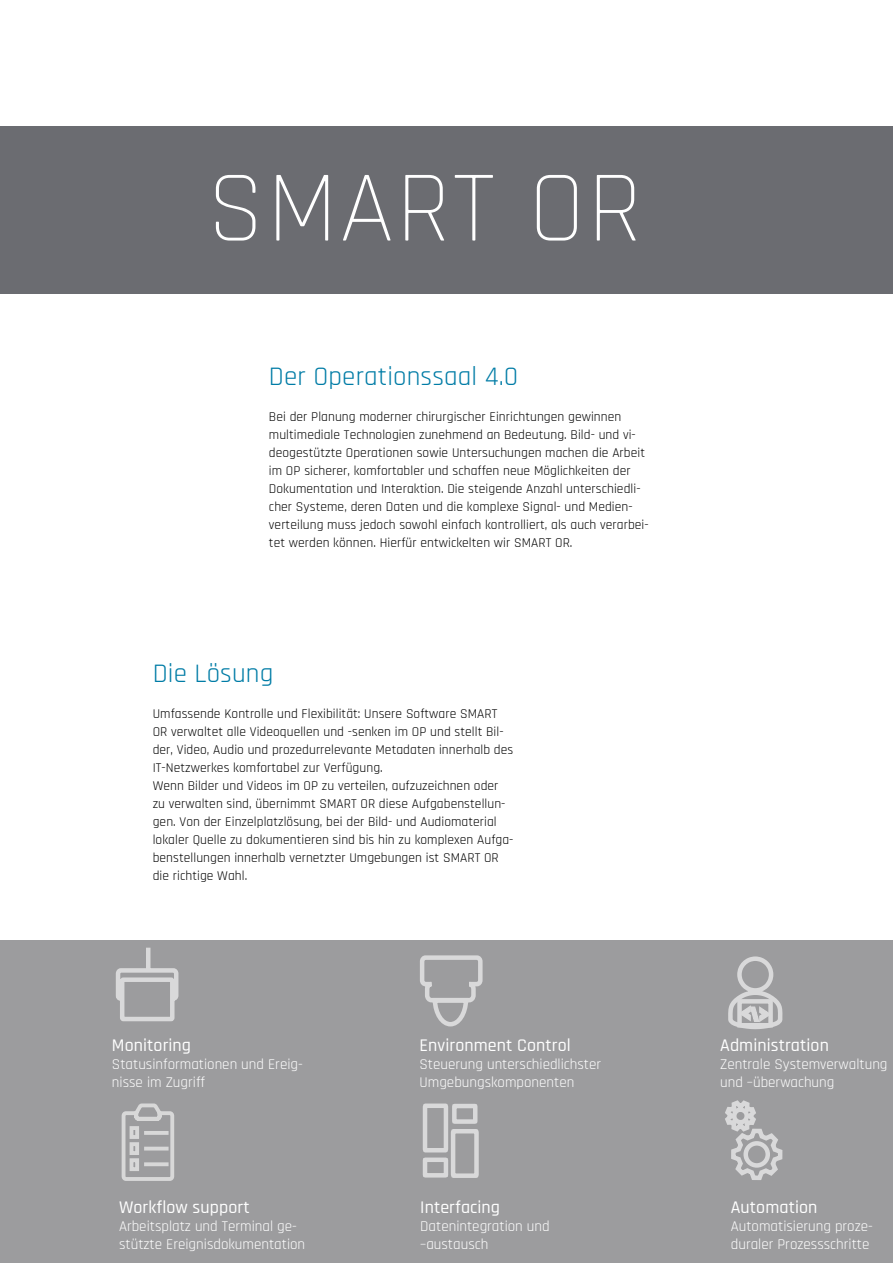
<style>
.page{position:relative;width:893px;height:1263px;background:#fff}
.page>*{position:absolute;margin:0;border:0;box-sizing:border-box;transform-origin:0 0}
.t1{font:300 102px "Rajdhani";letter-spacing:.025em;color:#fff}
.t2{font:27px "Rajdhani";letter-spacing:.005em;color:#007ca6}
.t3{font:500 18px "Rajdhani";letter-spacing:.005em;color:#fff}
.t4{font:15px/18px "Rajdhani";color:#fff}
.t5{font:13.5px/18px "Rajdhani";letter-spacing:.005em;color:#000}
</style>
<div class="page">
<div style="left:0;top:126px;width:893px;height:167px;background:#6b6c71"></div>
<div style="left:0;top:940px;width:893px;height:323px;background:#9c9c9e"></div>
<svg style="left:122px;top:1104px;width:52px;height:77px"></svg>
<hr style="left:144px;top:1131px;width:25px;height:4px;background:#d8d8d8">
<hr style="left:144px;top:1147px;width:25px;height:3px;background:#fff">
<svg style="left:144px;top:1162px;width:25px;height:4px"></svg>
<svg style="left:115px;top:947px;width:64px;height:75px"></svg>
<svg style="left:422px;top:1103px;width:57px;height:75px"></svg>
<svg style="left:725px;top:1100px;width:58px;height:80px"></svg>
<svg style="left:728px;top:956px;width:55px;height:74px"></svg>
<div style="left:737px;top:999px;width:36px;height:28px;border:4px solid #fff"></div>
<svg style="left:420px;top:955px;width:63px;height:72px"></svg>
<h1 class="t1" style="left:207px;top:151px;width:436px">SMART OR</h1>
<h2 class="t2" style="left:269px;top:361px;width:251px">Der Operationssaal 4.0</h2>
<p class="t5" style="left:269px;top:408px;width:381px">Bei der Planung moderner chirurgischer Einrichtungen gewinnen multimediale Technologien zunehmend an Bedeutung. Bild- und vi&shy;deogestützte Operationen sowie Untersuchungen machen die Arbeit im OP sicherer, komfortabler und schaffen neue Möglichkeiten der Dokumentation und Interaktion. Die steigende Anzahl unterschiedli&shy;cher Systeme, deren Daten und die komplexe Signal- und Medien&shy;verteilung muss jedoch sowohl einfach kontrolliert, als auch verarbei&shy;tet werden können. Hierfür entwickelten wir SMART OR.</p>
<h2 class="t2" style="left:153px;top:658px;width:122px">Die Lösung</h2>
<p class="t5" style="left:153px;top:705px;width:362px">Umfassende Kontrolle und Flexibilität: Unsere Software SMART OR verwaltet alle Videoquellen und -senken im OP und stellt Bil&shy;der, Video, Audio und prozedurrelevante Metadaten innerhalb des IT-Netzwerkes komfortabel zur Verfügung.<br>Wenn Bilder und Videos im OP zu verteilen, aufzuzeichnen oder zu verwalten sind, übernimmt SMART OR diese Aufgabenstellun&shy;gen. Von der Einzelplatzlösung, bei der Bild- und Audiomaterial lokaler Quelle zu dokumentieren sind bis hin zu komplexen Aufga&shy;benstellungen innerhalb vernetzter Umgebungen ist SMART OR die richtige Wahl.</p>
<h3 class="t3" style="left:112px;top:1034px;width:81px">Monitoring</h3>
<p class="t4" style="left:112px;top:1055px;width:192px">Statusinformationen und Ereig&shy;nisse im Zugriff</p>
<h3 class="t3" style="left:119px;top:1196px;width:132px">Workflow support</h3>
<p class="t4" style="left:119px;top:1217px;width:188px">Arbeitsplatz und Terminal ge&shy;stützte Ereignisdokumentation</p>
<h3 class="t3" style="left:420px;top:1034px;width:153px">Environment Control</h3>
<p class="t4" style="left:420px;top:1055px;width:183px">Steuerung unterschiedlichster<br>Umgebungskomponenten</p>
<h3 class="t3" style="left:420px;top:1196px;width:81px">Interfacing</h3>
<p class="t4" style="left:420px;top:1217px;width:131px">Datenintegration und –austausch</p>
<h3 class="t3" style="left:720px;top:1034px;width:110px">Administration</h3>
<p class="t4" style="left:720px;top:1055px;width:169px">Zentrale Systemverwaltung und –überwachung</p>
<h3 class="t3" style="left:731px;top:1196px;width:88px">Automation</h3>
<p class="t4" style="left:731px;top:1217px;width:143px">Automatisierung proze&shy;duraler Prozessschritte</p>
</div>
